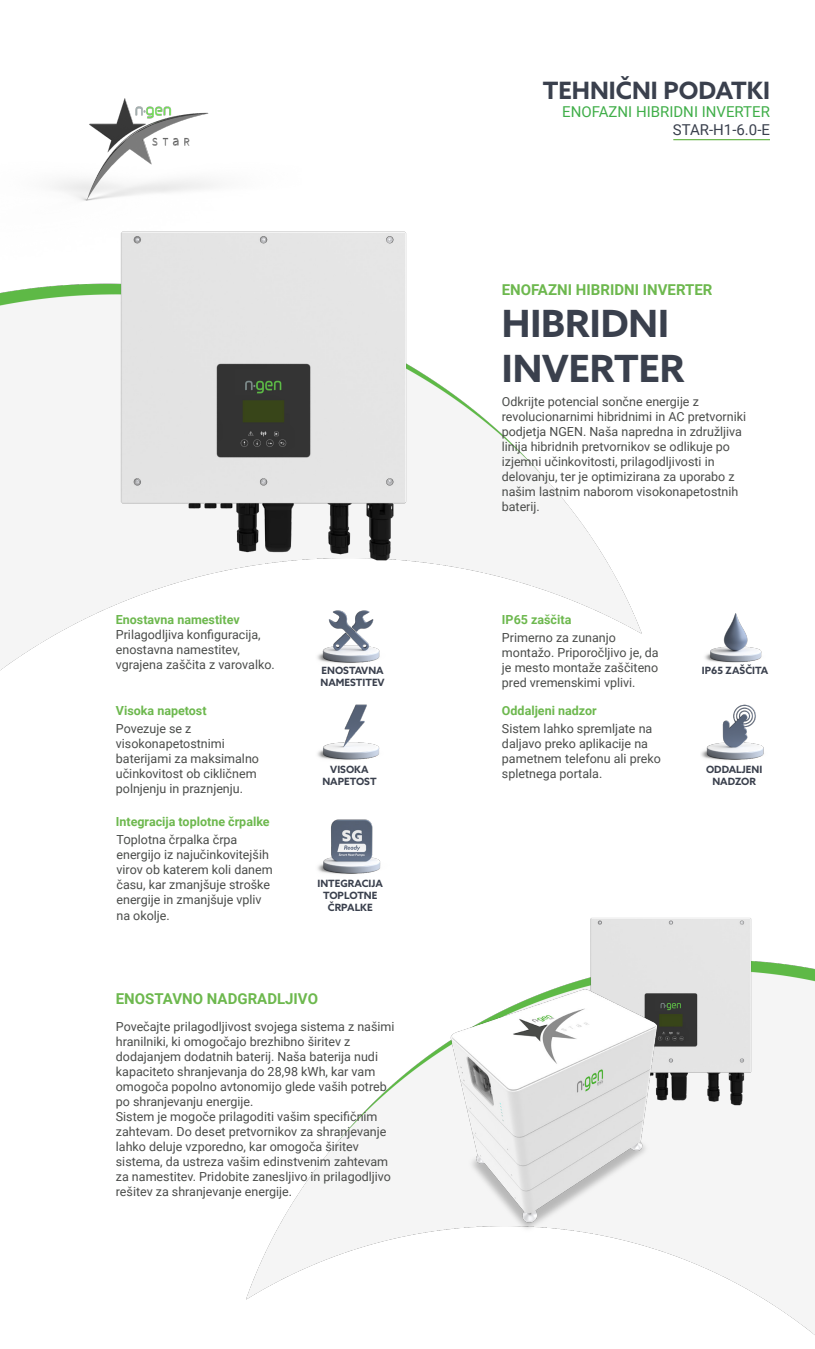
<style>
.page{position:relative;width:815px;height:1349px;background:#fff}
.page>*{position:absolute;margin:0;border:0;box-sizing:border-box;transform-origin:0 0}
.t1{font:700 37.5px/45px "Azo Sans";color:#3a404d}
.t2{font:700 23.88px "Azo Sans";color:#3a404d}
.t3{font:700 15px "Roboto";color:#6db84e}
.t4{font:15px "Roboto";color:#40ae49}
.t5{font:15px "Roboto";color:#3a404d}
.t6{font:12.5px/15px "Roboto";color:#4a4c4a}
.t7{font:700 12.5px "Roboto";color:#6db84e}
.t8{font:700 10px "Azo Sans";color:#3a404d}
</style>
<div class="page">
<img style="left:317px;top:610px;width:63px;height:53px">
<img style="left:705px;top:613px;width:57px;height:50px">
<img style="left:317px;top:704px;width:63px;height:56px">
<img style="left:701px;top:704px;width:63px;height:56px">
<hr style="left:673px;top:139px;width:97px;height:1px;background:#6db84e">
<img style="left:54px;top:98px;width:160px;height:103px">
<img style="left:317px;top:819px;width:64px;height:55px">
<img style="left:116px;top:231px;width:312px;height:330px">
<img style="left:590px;top:918px;width:174px;height:187px">
<img style="left:246px;top:923px;width:460px;height:377px">
<p class="t2" style="left:543px;top:74px;width:229px">TEHNIČNI PODATKI</p>
<p class="t4" style="left:562px;top:101px;width:209px">ENOFAZNI HIBRIDNI INVERTER</p>
<p class="t5" style="left:673px;top:119px;width:99px">STAR-H1-6.0-E</p>
<p class="t3" style="left:502px;top:279px;width:212px">ENOFAZNI HIBRIDNI INVERTER</p>
<p class="t1" style="left:502px;top:301px;width:184px">HIBRIDNI<br>INVERTER</p>
<p class="t6" style="left:502px;top:394px;width:199px">Odkrijte potencial sončne energije z</p>
<p class="t6" style="left:502px;top:409px;width:246px">revolucionarnimi hibridnimi in AC pretvorniki podjetja NGEN. Naša napredna in združljiva linija hibridnih pretvornikov se odlikuje po</p>
<p class="t6" style="left:502px;top:454px;width:214px">izjemni učinkovitosti, prilagodljivosti in</p>
<p class="t6" style="left:502px;top:469px;width:238px">delovanju, ter je optimizirana za uporabo z našim lastnim naborom visokonapetostnih baterij.</p>
<p class="t7" style="left:116px;top:611px;width:125px">Enostavna namestitev</p>
<p class="t7" style="left:502px;top:611px;width:71px">IP65 zaščita</p>
<p class="t6" style="left:116px;top:626px;width:146px">Prilagodljiva konfiguracija, enostavna namestitev,</p>
<p class="t6" style="left:116px;top:656px;width:160px">vgrajena zaščita z varovalko.</p>
<p class="t8" style="left:322px;top:663px;width:64px">ENOSTAVNA</p>
<p class="t8" style="left:321px;top:675px;width:66px">NAMESTITEV</p>
<p class="t6" style="left:502px;top:629px;width:115px">Primerno za zunanjo</p>
<p class="t6" style="left:502px;top:644px;width:158px;text-align:justify">montažo. Priporočljivo je, da je mesto montaže zaščiteno pred vremenskimi vplivi.</p>
<p class="t7" style="left:116px;top:702px;width:92px">Visoka napetost</p>
<p class="t7" style="left:502px;top:702px;width:96px">Oddaljeni nadzor</p>
<p class="t6" style="left:116px;top:720px;width:77px">Povezuje se z</p>
<p class="t6" style="left:116px;top:735px;width:111px">visokonapetostnimi</p>
<p class="t6" style="left:116px;top:750px;width:145px">baterijami za maksimalno učinkovitost ob cikličnem polnjenju in praznjenju.</p>
<p class="t7" style="left:116px;top:813px;width:155px">Integracija toplotne črpalke</p>
<p class="t6" style="left:117px;top:832px;width:122px">TOplotna črpalka črpa</p>
<p class="t6" style="left:117px;top:847px;width:158px">energijo iz najučinkovitejših virov ob katerem koli danem času, kar zmanjšuje stroške</p>
<p class="t6" style="left:117px;top:892px;width:147px">energije in zmanjšuje vpliv na okolje.</p>
<p class="t8" style="left:330px;top:762px;width:40px">VISOKA</p>
<p class="t8" style="left:322px;top:774px;width:56px">NAPETOST</p>
<p class="t8" style="left:317px;top:876px;width:67px">INTEGRACIJA</p>
<p class="t8" style="left:323px;top:888px;width:56px">TOPLOTNE</p>
<p class="t8" style="left:328px;top:900px;width:46px">ČRPALKE</p>
<p class="t3" style="left:116px;top:988px;width:204px">ENOSTAVNO NADGRADLJIVO</p>
<p class="t6" style="left:116px;top:1018px;width:280px">Povečajte prilagodljivost svojega sistema z našimi hranilniki, ki omogočajo brezhibno širitev z</p>
<p class="t6" style="left:116px;top:1048px;width:264px">dodajanjem dodatnih baterij. Naša baterija nudi</p>
<p class="t6" style="left:116px;top:1063px;width:272px">kapaciteto shranjevanja do 28,98 kWh, kar vam omogoča popolno avtonomijo glede vaših potreb</p>
<p class="t6" style="left:116px;top:1093px;width:139px">po shranjevanju energije.</p>
<p class="t6" style="left:116px;top:1108px;width:272px">Sistem je mogoče prilagoditi vašim specifičnim zahtevam. Do deset pretvornikov za shranjevanje lahko deluje vzporedno, kar omogoča širitev</p>
<p class="t6" style="left:116px;top:1153px;width:277px">sistema, da ustreza vašim edinstvenim zahtevam za namestitev. Pridobite zanesljivo in prilagodljivo rešitev za shranjevanje energije.</p>
<p class="t6" style="left:502px;top:720px;width:160px">Sistem lahko spremljate na daljavo preko aplikacije na pametnem telefonu ali preko spletnega portala.</p>
<p class="t8" style="left:702px;top:664px;width:68px">IP65 ZAŠČITA</p>
<p class="t8" style="left:706px;top:762px;width:58px">ODDALJENI</p>
<p class="t8" style="left:712px;top:774px;width:45px">NADZOR</p>
</div>
